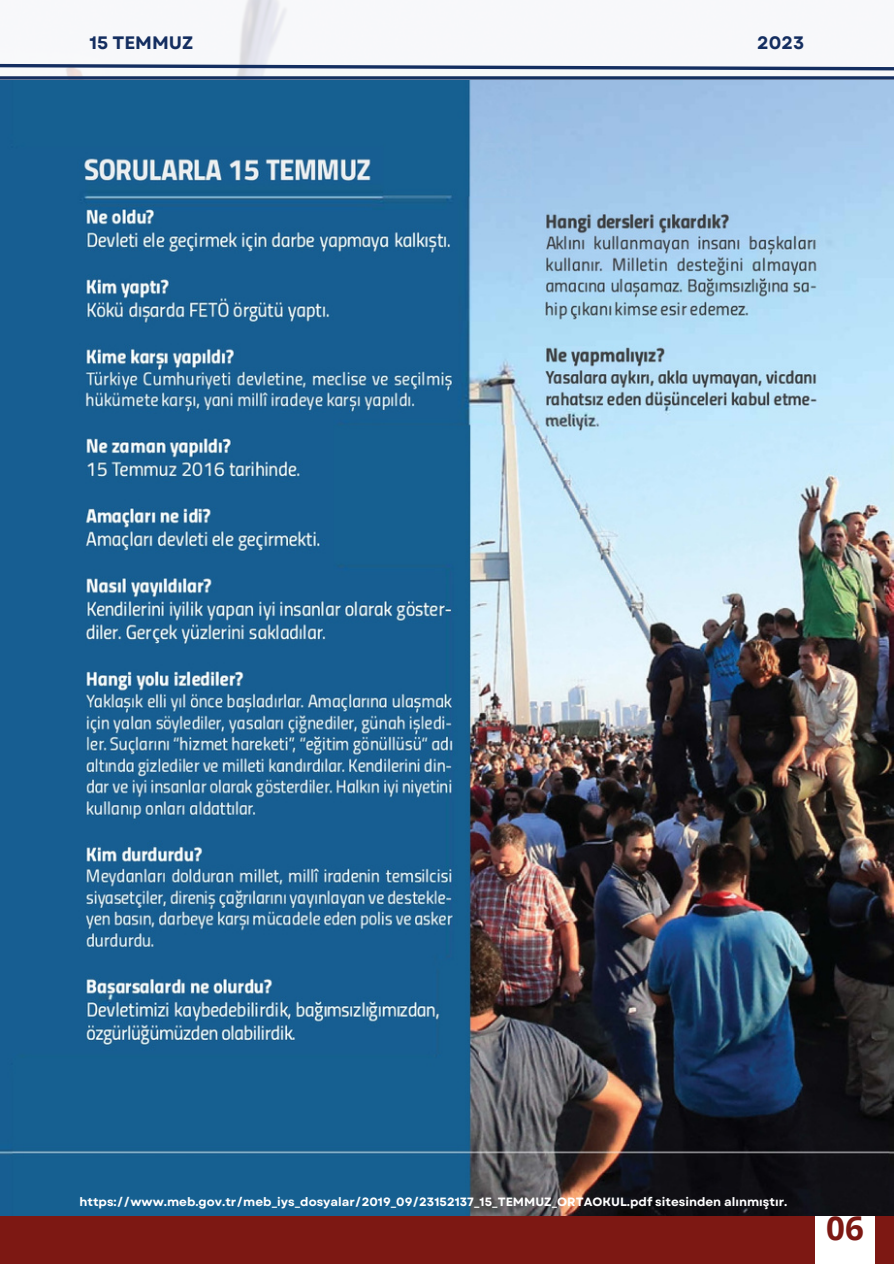
<style>
.page{position:relative;width:894px;height:1264px;background:#fff}
.page>*{position:absolute;margin:0;border:0;box-sizing:border-box;transform-origin:0 0}
.t1{font:700 33px "Open Sans";color:#7d1813}
.t2{font:700 18px "Garet";color:#142e60}
.t3{font:700 12px "Garet";color:#fff}
</style>
<div class="page">
<svg style="left:0;top:62px;width:893px;height:10px"></svg>
<svg style="left:0;top:76px;width:893px;height:4px;background:#364c77"></svg>
<div style="left:0;top:1215px;width:893px;height:48px;background:#7d1813"></div>
<div style="left:815px;top:1172px;width:59px;height:91px;background:#fff"></div>
<img style="left:0;top:80px;width:893px;height:1135px">
<p class="t2" style="left:89px;top:30px;width:105px">15 TEMMUZ</p>
<p class="t2" style="left:757px;top:30px;width:48px">2023</p>
<p class="t3" style="left:79px;top:1193px;width:709px">https://www.meb.gov.tr/meb_iys_dosyalar/2019_09/23152137_15_TEMMUZ_ORTAOKUL.pdf sitesinden alınmıştır.</p>
<p class="t1" style="left:825px;top:1205px;width:39px">06</p>
</div>
